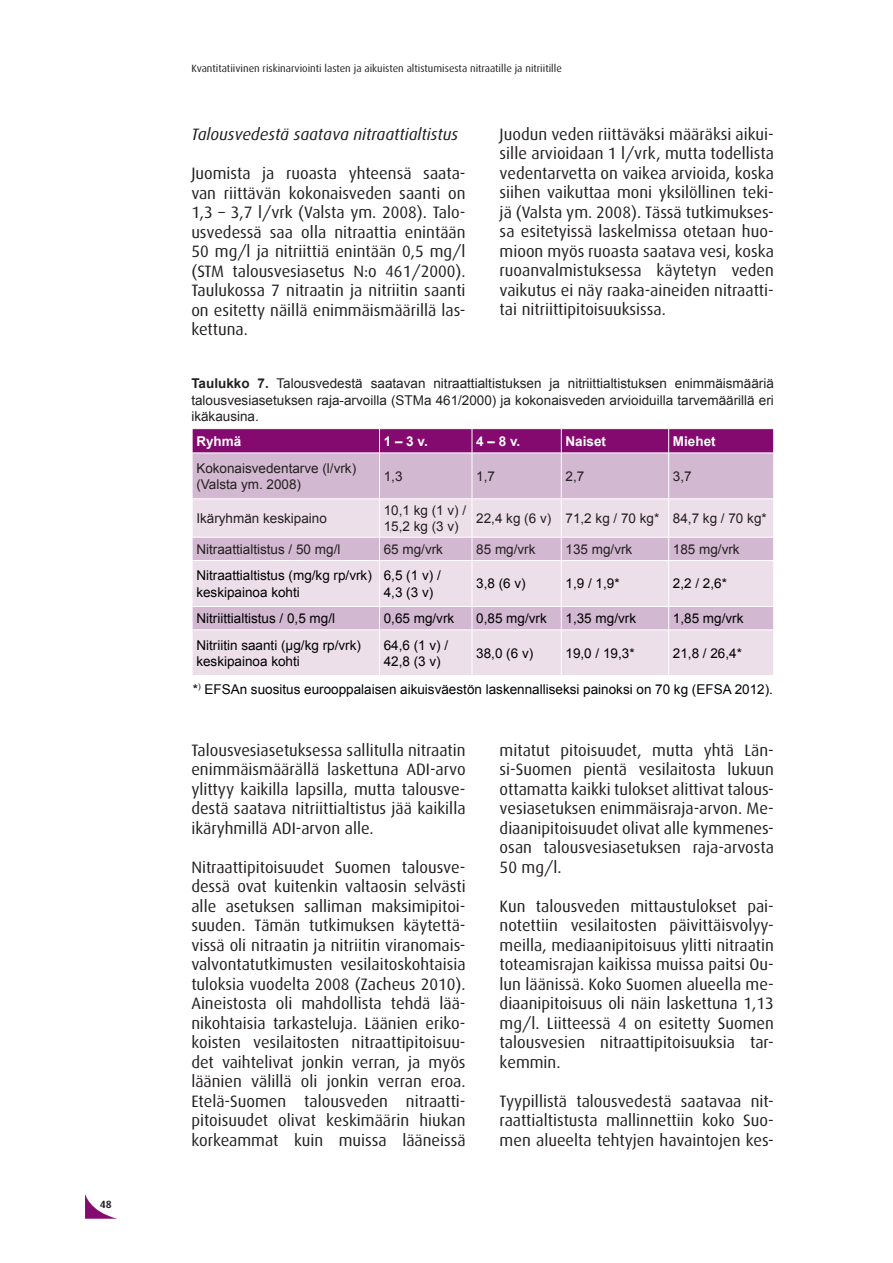
<style>
.page{position:relative;width:893px;height:1263px;background:#fff}
.page>*{position:absolute;margin:0;border:0;box-sizing:border-box;transform-origin:0 0}
.Leipäteksti{font:16.5px/19.5px "Dax";color:#231f20;text-align:justify}
.Leipäteksti-2{font:italic 16.5px "Dax";color:#231f20}
.Taulukkoteksti{font:13.5px/16.5px "Arial";color:#000}
._1_2_1_otsikot{font:13.5px/16.5px "Arial";color:#231f20;text-align:justify}
.Taulukkoteksti-2{font:13.5px/16.5px "Arial";color:#231f20}
.Taulukkoteksti-3{font:700 13.5px "Arial";color:#fff}
.t1{font:10.5px "Dax";color:#231f20}
.t2{font:700 10.5px "Dax";color:#231f20}
.s1{font-weight:700}
</style>
<div class="page">
<svg style="left:85px;top:1194px;width:32px;height:25px"></svg>
<div style="left:193px;top:454px;width:580px;height:45px;background:#d3b8d1"></div>
<svg style="left:193px;top:500px;width:580px;height:175px;background:#e5d5e3"></svg>
<svg style="left:192px;top:429px;width:582px;height:24px;background:#891475"></svg>
<hr style="left:379px;top:453px;width:1px;height:46px;background:#fff">
<hr style="left:472px;top:453px;width:1px;height:46px;background:#fff">
<hr style="left:561px;top:453px;width:1px;height:46px;background:#fff">
<hr style="left:668px;top:453px;width:1px;height:46px;background:#fff">
<hr style="left:379px;top:499px;width:1px;height:38px;background:#fff">
<hr style="left:472px;top:499px;width:1px;height:38px;background:#fff">
<hr style="left:561px;top:499px;width:1px;height:38px;background:#fff">
<hr style="left:668px;top:499px;width:1px;height:38px;background:#fff">
<hr style="left:192px;top:537px;width:187px;height:1px;background:#fff">
<svg style="left:192px;top:537px;width:1px;height:23px"></svg>
<hr style="left:379px;top:537px;width:93px;height:1px;background:#fff">
<svg style="left:379px;top:538px;width:1px;height:22px"></svg>
<hr style="left:472px;top:537px;width:89px;height:1px;background:#fff">
<svg style="left:472px;top:537px;width:1px;height:23px"></svg>
<hr style="left:561px;top:537px;width:108px;height:1px;background:#fff">
<svg style="left:561px;top:537px;width:1px;height:23px"></svg>
<hr style="left:669px;top:537px;width:105px;height:1px;background:#fff">
<svg style="left:668px;top:537px;width:1px;height:23px"></svg>
<svg style="left:773px;top:538px;width:1px;height:22px"></svg>
<hr style="left:192px;top:560px;width:187px;height:1px;background:#fff">
<hr style="left:379px;top:560px;width:93px;height:1px;background:#fff">
<hr style="left:379px;top:561px;width:1px;height:45px;background:#fff">
<hr style="left:472px;top:560px;width:89px;height:1px;background:#fff">
<hr style="left:472px;top:561px;width:1px;height:45px;background:#fff">
<hr style="left:561px;top:560px;width:108px;height:1px;background:#fff">
<hr style="left:561px;top:561px;width:1px;height:45px;background:#fff">
<hr style="left:669px;top:560px;width:105px;height:1px;background:#fff">
<hr style="left:668px;top:561px;width:1px;height:45px;background:#fff">
<hr style="left:192px;top:606px;width:187px;height:1px;background:#fff">
<svg style="left:192px;top:607px;width:1px;height:23px"></svg>
<hr style="left:379px;top:606px;width:93px;height:1px;background:#fff">
<svg style="left:379px;top:607px;width:1px;height:23px"></svg>
<hr style="left:472px;top:606px;width:89px;height:1px;background:#fff">
<svg style="left:472px;top:607px;width:1px;height:23px"></svg>
<hr style="left:561px;top:606px;width:108px;height:1px;background:#fff">
<svg style="left:561px;top:607px;width:1px;height:23px"></svg>
<hr style="left:669px;top:606px;width:105px;height:1px;background:#fff">
<svg style="left:668px;top:607px;width:1px;height:23px"></svg>
<svg style="left:773px;top:607px;width:1px;height:22px"></svg>
<hr style="left:192px;top:630px;width:187px;height:1px;background:#fff">
<hr style="left:379px;top:630px;width:93px;height:1px;background:#fff">
<hr style="left:379px;top:630px;width:1px;height:46px;background:#fff">
<hr style="left:472px;top:630px;width:89px;height:1px;background:#fff">
<hr style="left:472px;top:630px;width:1px;height:46px;background:#fff">
<hr style="left:561px;top:630px;width:108px;height:1px;background:#fff">
<hr style="left:561px;top:630px;width:1px;height:46px;background:#fff">
<hr style="left:669px;top:630px;width:105px;height:1px;background:#fff">
<hr style="left:668px;top:630px;width:1px;height:46px;background:#fff">
<p class="t2" style="left:100px;top:1198px;width:13px">48</p>
<p class="t1" style="left:191px;top:62px;width:372px">Kvantitatiivinen riskinarviointi lasten ja aikuisten altistumisesta nitraatille ja nitriitille</p>
<p class="Leipäteksti-2" style="left:191px;top:125px;width:268px">Talousvedestä saatava nitraattialtistus</p>
<p class="Leipäteksti" style="left:191px;top:164px;width:276px">Juomista ja ruoasta yhteensä saata&shy;van riittävän kokonaisveden saanti on 1,3 – 3,7 l/vrk (Valsta ym. 2008). Talo&shy;usvedessä saa olla nitraattia enintään 50 mg/l ja nitriittiä enintään 0,5 mg/l (STM talousvesiasetus N:o 461/2000).<br>Taulukossa 7 nitraatin ja nitriitin saanti on esitetty näillä enimmäismäärillä las&shy;kettuna.</p>
<p class="Leipäteksti" style="left:500px;top:125px;width:276px">Juodun veden riittäväksi määräksi aikui&shy;sille arvioidaan 1 l/vrk, mutta todellista vedentarvetta on vaikea arvioida, koska siihen vaikuttaa moni yksilöllinen teki&shy;jä (Valsta ym. 2008). Tässä tutkimukses&shy;sa esitetyissä laskelmissa otetaan huo&shy;mioon myös ruoasta saatava vesi, koska ruoanvalmistuksessa käytetyn veden vaikutus ei näy raaka-aineiden nitraatti&shy;tai nitriittipitoisuuksissa.</p>
<p class="_1_2_1_otsikot" style="left:191px;top:375px;width:584px"><span class="s1">Taulukko 7.</span> Talousvedestä saatavan nitraattialtistuksen ja nitriittialtistuksen enimmäismääriä talousvesiasetuksen raja-arvoilla (STMa 461/2000) ja kokonaisveden arvioiduilla tarvemäärillä eri ikäkausina.</p>
<p class="Taulukkoteksti-3" style="left:196px;top:432px;width:47px">Ryhmä</p>
<p class="Taulukkoteksti-3" style="left:384px;top:432px;width:46px">1 – 3 v.</p>
<p class="Taulukkoteksti-3" style="left:476px;top:432px;width:46px">4 – 8 v.</p>
<p class="Taulukkoteksti-3" style="left:566px;top:432px;width:42px">Naiset</p>
<p class="Taulukkoteksti-3" style="left:673px;top:432px;width:44px">Miehet</p>
<p class="Taulukkoteksti-2" style="left:196px;top:460px;width:161px">Kokonaisvedentarve (l/vrk) (Valsta ym. 2008)</p>
<p class="Taulukkoteksti-2" style="left:384px;top:468px;width:20px">1,3</p>
<p class="Taulukkoteksti-2" style="left:476px;top:468px;width:20px">1,7</p>
<p class="Taulukkoteksti-2" style="left:566px;top:468px;width:20px">2,7</p>
<p class="Taulukkoteksti-2" style="left:673px;top:468px;width:20px">3,7</p>
<p class="Taulukkoteksti-2" style="left:196px;top:510px;width:132px">Ikäryhmän keskipaino</p>
<p class="Taulukkoteksti-2" style="left:384px;top:502px;width:84px">10,1 kg (1 v) /<br>15,2 kg (3 v)</p>
<p class="Taulukkoteksti-2" style="left:476px;top:510px;width:77px">22,4 kg (6 v)</p>
<p class="Taulukkoteksti-2" style="left:566px;top:510px;width:95px">71,2 kg / 70 kg*</p>
<p class="Taulukkoteksti-2" style="left:673px;top:510px;width:95px">84,7 kg / 70 kg*</p>
<p class="Taulukkoteksti-2" style="left:196px;top:541px;width:146px">Nitraattialtistus / 50 mg/l</p>
<p class="Taulukkoteksti-2" style="left:384px;top:541px;width:61px">65 mg/vrk</p>
<p class="Taulukkoteksti-2" style="left:476px;top:541px;width:61px">85 mg/vrk</p>
<p class="Taulukkoteksti-2" style="left:566px;top:541px;width:68px">135 mg/vrk</p>
<p class="Taulukkoteksti-2" style="left:673px;top:541px;width:68px">185 mg/vrk</p>
<p class="Taulukkoteksti" style="left:196px;top:567px;width:177px">Nitraattialtistus (mg/kg rp/vrk) keskipainoa kohti</p>
<p class="Taulukkoteksti" style="left:384px;top:567px;width:59px">6,5 (1 v) /<br>4,3 (3 v)</p>
<p class="Taulukkoteksti" style="left:476px;top:576px;width:51px">3,8 (6 v)</p>
<p class="Taulukkoteksti" style="left:566px;top:576px;width:56px">1,9 / 1,9*</p>
<p class="Taulukkoteksti" style="left:673px;top:576px;width:56px">2,2 / 2,6*</p>
<p class="Taulukkoteksti" style="left:196px;top:610px;width:140px">Nitriittialtistus / 0,5 mg/l</p>
<p class="Taulukkoteksti" style="left:384px;top:610px;width:72px">0,65 mg/vrk</p>
<p class="Taulukkoteksti" style="left:476px;top:610px;width:72px">0,85 mg/vrk</p>
<p class="Taulukkoteksti" style="left:566px;top:610px;width:72px">1,35 mg/vrk</p>
<p class="Taulukkoteksti" style="left:673px;top:610px;width:72px">1,85 mg/vrk</p>
<p class="Taulukkoteksti" style="left:196px;top:637px;width:166px">Nitriitin saanti (µg/kg rp/vrk) keskipainoa kohti</p>
<p class="Taulukkoteksti" style="left:384px;top:637px;width:66px">64,6 (1 v) /<br>42,8 (3 v)</p>
<p class="Taulukkoteksti" style="left:476px;top:645px;width:59px">38,0 (6 v)</p>
<p class="Taulukkoteksti" style="left:566px;top:645px;width:71px">19,0 / 19,3*</p>
<p class="Taulukkoteksti" style="left:673px;top:645px;width:71px">21,8 / 26,4*</p>
<p class="Taulukkoteksti" style="left:193px;top:681px;width:582px">*<sup>)</sup> EFSAn suositus eurooppalaisen aikuisväestön laskennalliseksi painoksi on 70 kg (EFSA 2012).</p>
<p class="Leipäteksti" style="left:191px;top:740px;width:276px">Talousvesiasetuksessa sallitulla nitraatin enimmäismäärällä laskettuna ADI-arvo ylittyy kaikilla lapsilla, mutta talousve&shy;destä saatava nitriittialtistus jää kaikilla ikäryhmillä ADI-arvon alle.</p>
<p class="Leipäteksti" style="left:191px;top:857px;width:276px">Nitraattipitoisuudet Suomen talousve&shy;dessä ovat kuitenkin valtaosin selvästi alle asetuksen salliman maksimipitoi&shy;suuden. Tämän tutkimuksen käytettä&shy;vissä oli nitraatin ja nitriitin viranomais&shy;valvontatutkimusten vesilaitoskohtaisia tuloksia vuodelta 2008 (Zacheus 2010).<br>Aineistosta oli mahdollista tehdä lää&shy;nikohtaisia tarkasteluja. Läänien eriko&shy;koisten vesilaitosten nitraattipitoisuu&shy;det vaihtelivat jonkin verran, ja myös läänien välillä oli jonkin verran eroa.<br>Etelä-Suomen talousveden nitraatti&shy;pitoisuudet olivat keskimäärin hiukan korkeammat kuin muissa lääneissä</p>
<p class="Leipäteksti" style="left:500px;top:740px;width:276px">mitatut pitoisuudet, mutta yhtä Län&shy;si-Suomen pientä vesilaitosta lukuun ottamatta kaikki tulokset alittivat talous&shy;vesiasetuksen enimmäisraja-arvon. Me&shy;diaanipitoisuudet olivat alle kymmenes&shy;osan talousvesiasetuksen raja-arvosta 50 mg/l.</p>
<p class="Leipäteksti" style="left:500px;top:896px;width:276px">Kun talousveden mittaustulokset pai&shy;notettiin vesilaitosten päivittäisvolyy&shy;meilla, mediaanipitoisuus ylitti nitraatin toteamisrajan kaikissa muissa paitsi Ou&shy;lun läänissä. Koko Suomen alueella me&shy;diaanipitoisuus oli näin laskettuna 1,13 mg/l. Liitteessä 4 on esitetty Suomen talousvesien nitraattipitoisuuksia tar&shy;kemmin.</p>
<p class="Leipäteksti" style="left:500px;top:1091px;width:276px">Tyypillistä talousvedestä saatavaa nit&shy;raattialtistusta mallinnettiin koko Suo&shy;men alueelta tehtyjen havaintojen kes-</p>
</div>
